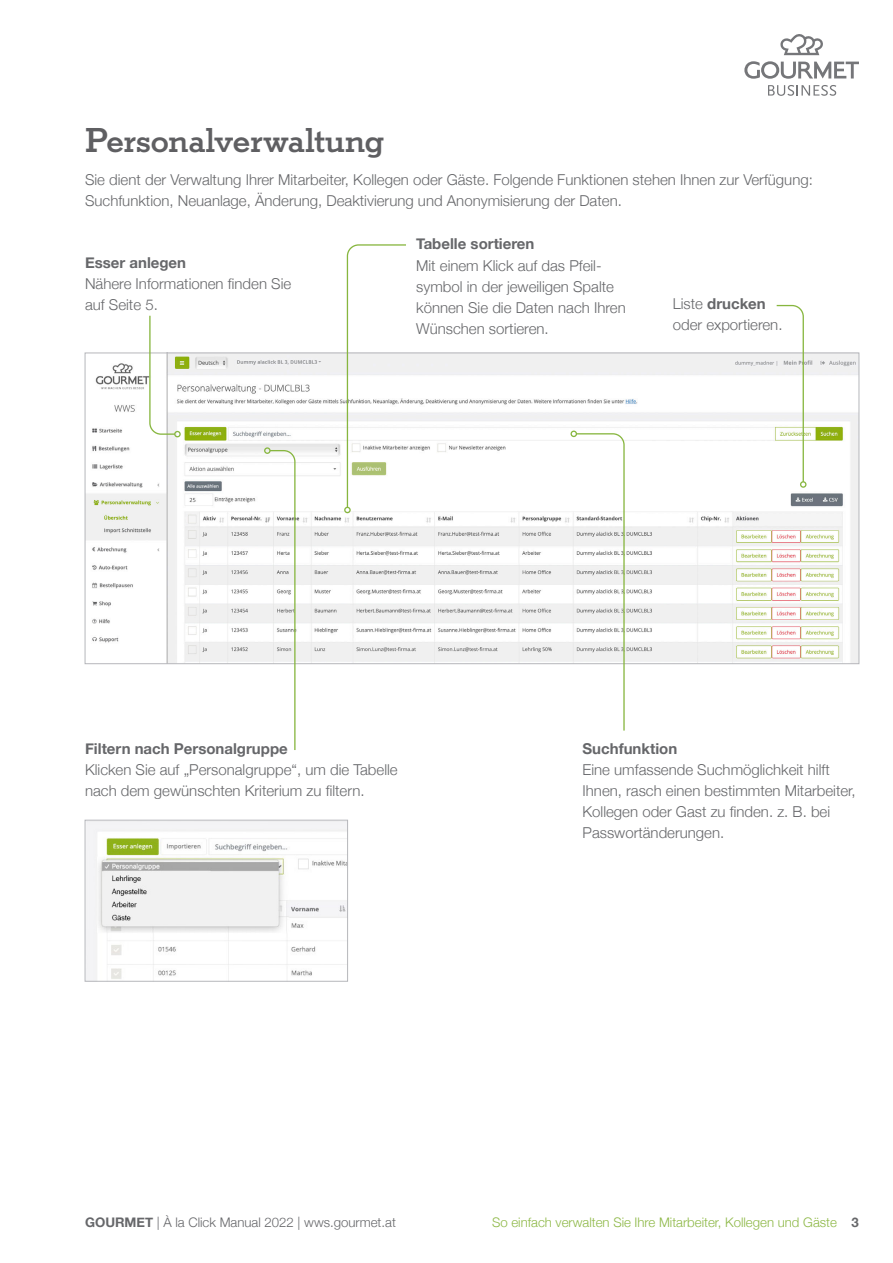
<style>
.page{position:relative;width:893px;height:1263px;background:#fff}
.page>*{position:absolute;margin:0;border:0;box-sizing:border-box;transform-origin:0 0}
.t1{font:500 36px "Stymie";color:#5f5f62}
.t2{font:300 15px/21px "Helvetica Neue";color:#66676a}
.t3{font:700 15px "Helvetica Neue";color:#66676a}
.t4{font:300 13.2px "Helvetica Neue";color:#8db846}
.t5{font:300 13.2px "Helvetica Neue";color:#66676a}
.s1{font-weight:700}
.s2{font-weight:700;color:#66676a}
</style>
<div class="page">
<svg style="left:744px;top:61px;width:115px;height:18px"></svg>
<svg style="left:780px;top:34px;width:43px;height:21px"></svg>
<svg style="left:768px;top:85px;width:68px;height:11px"></svg>
<img style="left:87px;top:355px;width:770px;height:307px">
<svg style="left:346px;top:244px;width:61px;height:265px"></svg>
<div style="left:344px;top:507px;width:7px;height:6px;border:1px solid #87b63f;border-radius:50%"></div>
<img style="left:87px;top:822px;width:259px;height:157px">
<div style="left:85px;top:820px;width:263px;height:161px;border:1px solid #b6b7bb"></div>
<svg style="left:775px;top:304px;width:29px;height:179px"></svg>
<div style="left:800px;top:481px;width:6px;height:7px;border:1px solid #87b63f;border-radius:50%"></div>
<svg style="left:575px;top:432px;width:50px;height:299px"></svg>
<div style="left:570px;top:431px;width:7px;height:6px;border:1px solid #87b63f;border-radius:50%"></div>
<svg style="left:269px;top:449px;width:27px;height:301px"></svg>
<div style="left:264px;top:447px;width:7px;height:7px;border:1px solid #87b63f;border-radius:50%"></div>
<svg style="left:149px;top:315px;width:27px;height:120px"></svg>
<div style="left:174px;top:431px;width:7px;height:6px;border:1px solid #87b63f;border-radius:50%"></div>
<h1 class="t1" style="left:85px;top:119px;width:301px">Personalverwaltung</h1>
<p class="t2" style="left:85px;top:168px;width:729px">Sie dient der Verwaltung Ihrer Mitarbeiter, Kollegen oder Gäste. Folgende Funktionen stehen Ihnen zur Verfügung:<br>Suchfunktion, Neuanlage, Änderung, Deaktivierung und Anonymisierung der Daten.</p>
<p class="t3" style="left:416px;top:232px;width:120px">Tabelle sortieren</p>
<p class="t2" style="left:416px;top:254px;width:211px">Mit einem Klick auf das Pfeil&shy;symbol in der jeweiligen Spalte können Sie die Daten nach Ihren<br>Wünschen sortieren.</p>
<p class="t3" style="left:85px;top:251px;width:103px">Esser anlegen</p>
<p class="t2" style="left:85px;top:272px;width:208px">Nähere Informationen finden Sie auf Seite 5.</p>
<p class="t2" style="left:673px;top:292px;width:111px">Liste <span class="s1">drucken </span>oder exportieren.</p>
<p class="t3" style="left:85px;top:736px;width:204px">Filtern nach Personalgruppe</p>
<p class="t2" style="left:85px;top:757px;width:314px">Klicken Sie auf „Personalgruppe“, um die Tabelle nach dem gewünschten Kriterium zu filtern.</p>
<p class="t3" style="left:583px;top:736px;width:96px">Suchfunktion</p>
<p class="t2" style="left:583px;top:757px;width:275px">Eine umfassende Suchmöglichkeit hilft Ihnen, rasch einen bestimmten Mitarbeiter, Kollegen oder Gast zu finden. z. B. bei Passwortänderungen.</p>
<p class="t5" style="left:85px;top:1211px;width:312px"><span class="s1">GOURMET</span> | À la Click Manual 2022 | wws.gourmet.at</p>
<p class="t4" style="left:492px;top:1211px;width:368px">So einfach verwalten Sie Ihre Mitarbeiter, Kollegen und Gäste <span class="s2">3</span></p>
</div>
